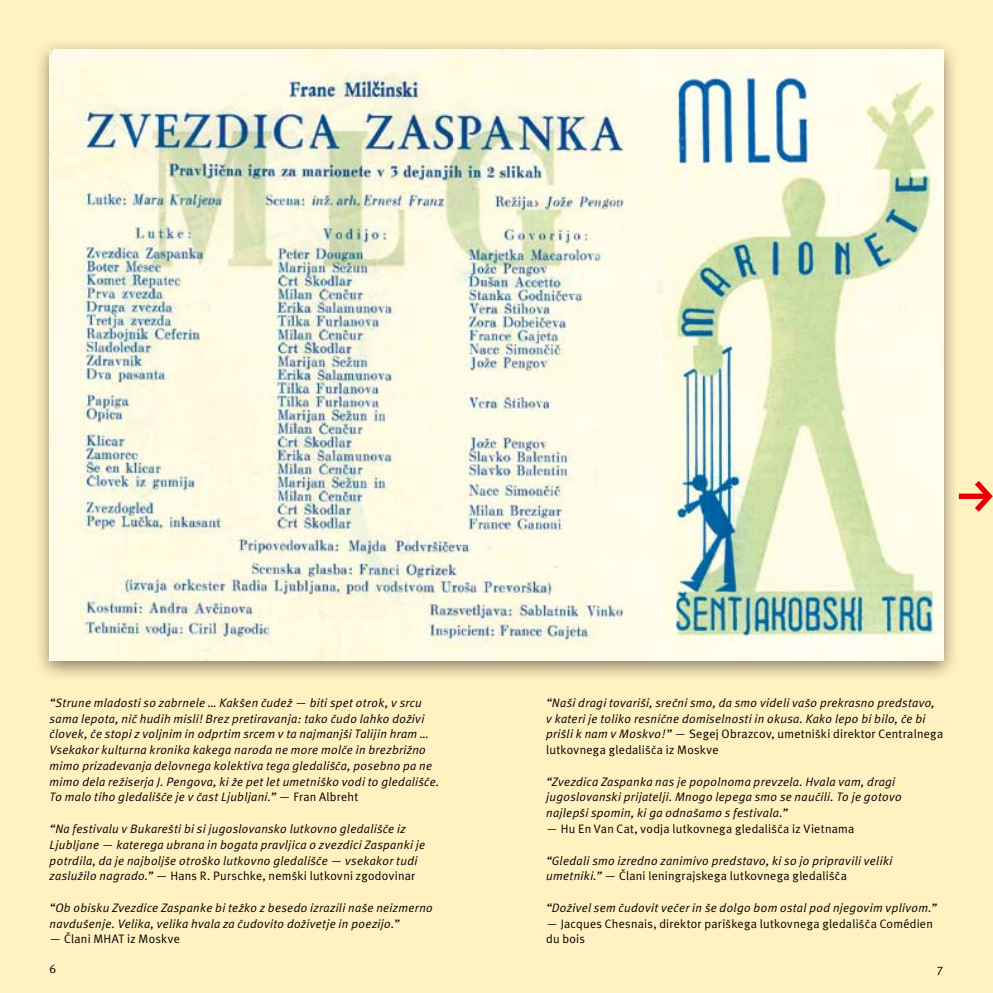
<style>
.page{position:relative;width:993px;height:993px;background:#fff}
.page>*{position:absolute;margin:0;border:0;box-sizing:border-box;transform-origin:0 0}
.t1{font:54.25px "FF Dingbests";color:#e60004}
.t2{font:italic 12.25px/15.8px "Meta Normal";letter-spacing:.025em;color:#000}
.t3{font:12.25px/15.8px "Meta Normal";letter-spacing:.02em;color:#000}
.s1{font-style:normal}
</style>
<div class="page">
<div style="left:0;top:0;width:496px;height:992px;background:#fff1c0"></div>
<div style="left:496px;top:0;width:496px;height:992px;background:#fff1c0"></div>
<div style="left:32px;top:37px;width:926px;height:643px;background:#000;opacity:.5"></div>
<img style="left:50px;top:50px;width:893px;height:610px">
<p class="t2" style="left:50px;top:694px;width:391px">“Strune mladosti so zabrnele … Kakπen Ëudeæ — biti spet otrok, v srcu sama lepota, niË hudih misli! Brez pretiravanja: tako Ëudo lahko doæivi Ëlovek, Ëe stopi z voljnim in odprtim srcem v ta najmanjπi Talijin hram … Vsekakor kulturna kronika kakega naroda ne more molËe in brezbriæno mimo prizadevanja delovnega kolektiva tega gledaliπËa, posebno pa ne mimo dela reæiserja J. Pengova, ki æe pet let umetniπko vodi to gledaliπËe.<br>To malo tiho gledaliπËe je v Ëast Ljubljani.” <span class="s1">— Fran Albreht</span></p>
<p class="t2" style="left:50px;top:820px;width:377px">“Na festivalu v Bukareπti bi si jugoslovansko lutkovno gledaliπËe iz Ljubljane — katerega ubrana in bogata pravljica o zvezdici Zaspanki je potrdila, da je najboljπe otroπko lutkovno gledaliπËe — vsekakor tudi zasluæilo nagrado.” <span class="s1">— Hans R. Purschke, nemπki lutkovni zgodovinar</span></p>
<p class="t2" style="left:50px;top:899px;width:385px">“Ob obisku Zvezdice Zaspanke bi teæko z besedo izrazili naπe neizmerno navduπenje. Velika, velika hvala za Ëudovito doæivetje in poezijo.”</p>
<p class="t3" style="left:50px;top:930px;width:132px">— »lani MHAT iz Moskve</p>
<p class="t3" style="left:50px;top:960px;width:8px">6</p>
<h1 class="t1" style="left:953px;top:467px;width:44px">f</h1>
<p class="t2" style="left:546px;top:694px;width:398px">“Naπi dragi tovariπi, sreËni smo, da smo videli vaπo prekrasno predstavo, v kateri je toliko resniËne domiselnosti in okusa. Kako lepo bi bilo, Ëe bi priπli k nam v Moskvo!” <span class="s1">— Segej Obrazcov, umetniπki direktor Centralnega lutkovnega gledaliπËa iz Moskve</span></p>
<p class="t2" style="left:546px;top:773px;width:357px">“Zvezdica Zaspanka nas je popolnoma prevzela. Hvala vam, dragi jugoslovanski prijatelji. Mnogo lepega smo se nauËili. To je gotovo najlepπi spomin, ki ga odnaπamo s festivala.”</p>
<p class="t3" style="left:546px;top:820px;width:309px">— Hu En Van Cat, vodja lutkovnega gledaliπËa iz Vietnama</p>
<p class="t2" style="left:546px;top:852px;width:348px">“Gledali smo izredno zanimivo predstavo, ki so jo pripravili veliki umetniki.” <span class="s1">— »lani leningrajskega lutkovnega gledaliπËa</span></p>
<p class="t2" style="left:546px;top:899px;width:392px">“Doæivel sem Ëudovit veËer in πe dolgo bom ostal pod njegovim vplivom.”</p>
<p class="t3" style="left:546px;top:915px;width:388px">— Jacques Chesnais, direktor pariπkega lutkovnega gledaliπËa Comédien du bois</p>
<p class="t3" style="left:936px;top:960px;width:8px">7</p>
</div>
